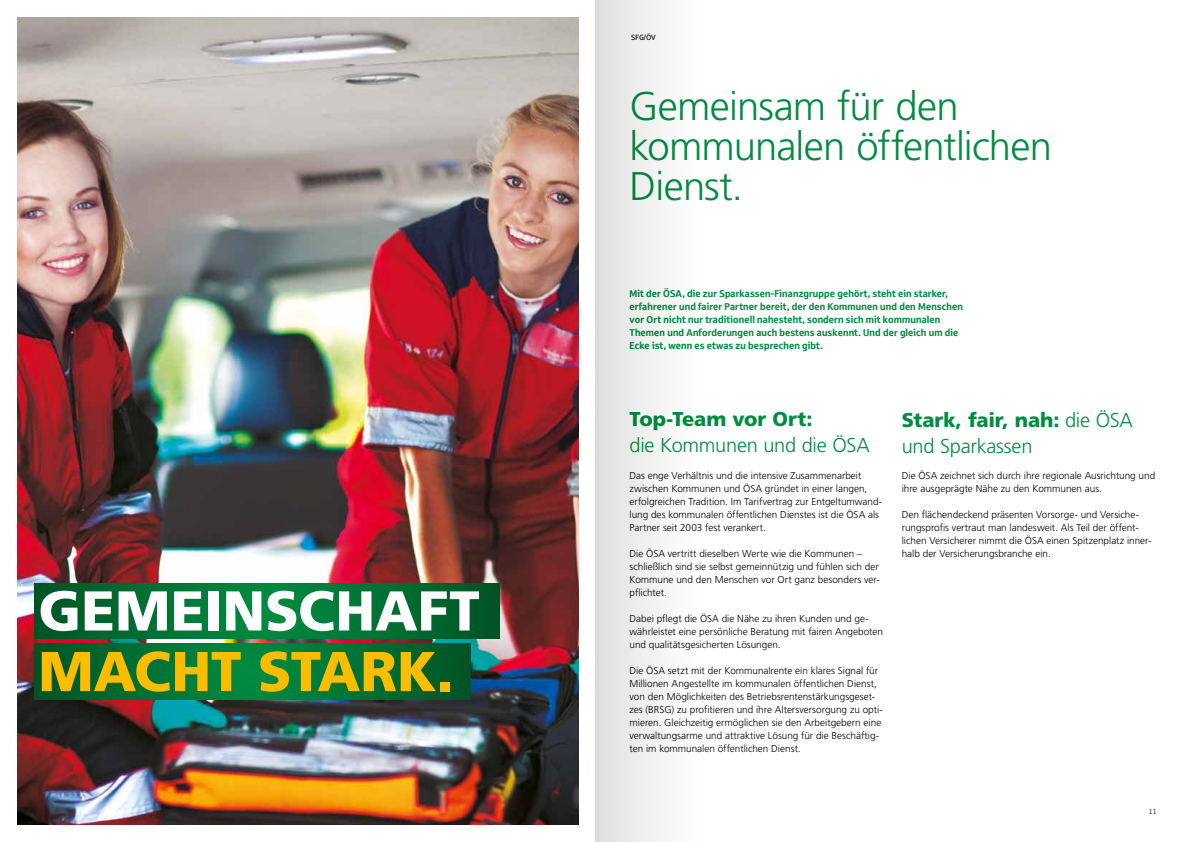
<style>
.page{position:relative;width:1191px;height:842px;background:#fff}
.page>*{position:absolute;margin:0;border:0;box-sizing:border-box;transform-origin:0 0}
.t1{font:900 56px "Frutiger";letter-spacing:.005em;color:#fff}
.t2{font:900 56px "Frutiger";color:#fcbd00}
.t3{font:300 40px/40px "Frutiger";letter-spacing:-.02em;color:#008c41}
.t4{font:300 20px/26px "Frutiger";letter-spacing:-.015em;color:#008c41}
.t5{font:900 20px "Frutiger";letter-spacing:-.005em;color:#008c41}
.t6{font:300 10px/13px "Frutiger";color:#000}
.t7{font:10px/13px "Sparkasse Head";letter-spacing:.015em;color:#008c41}
.t8{font:7.5px "Sparkasse Rg";color:#000}
.t9{font:7.5px "Sparkasse Lt";color:#000}
.s1{font-weight:900}
</style>
<div class="page">
<img style="left:17px;top:17px;width:561px;height:808px">
<svg style="left:34px;top:583px;width:465px;height:56px;background:#006f33"></svg>
<svg style="left:34px;top:644px;width:437px;height:55px;background:#006f33"></svg>
<div style="left:595px;top:0;width:104px;height:842px;background:linear-gradient(to right,#dfdfdf,#fff)"></div>
<h1 class="t1" style="left:38px;top:577px;width:443px">GEMEINSCHAFT</h1>
<h1 class="t2" style="left:38px;top:638px;width:417px">MACHT STARK.</h1>
<p class="t8" style="left:631px;top:33px;width:26px">SFG/ÖV</p>
<h2 class="t3" style="left:629px;top:86px;width:424px">Gemeinsam für den kommunalen öffentlichen<br>Dienst.</h2>
<p class="t7" style="left:629px;top:286px;width:335px">Mit der ÖSA, die zur Sparkassen-Finanzgruppe gehört, steht ein starker, erfahrener und fairer Partner bereit, der den Kommunen und den Menschen vor Ort nicht nur traditionell nahesteht, sondern sich mit kommunalen Themen und Anforderungen auch bestens auskennt. Und der gleich um die Ecke ist, wenn es etwas zu besprechen gibt.</p>
<h3 class="t5" style="left:629px;top:407px;width:184px">Top-Team vor Ort:</h3>
<h3 class="t4" style="left:629px;top:432px;width:242px">die Kommunen und die ÖSA</h3>
<p class="t6" style="left:629px;top:469px;width:254px">Das enge Verhältnis und die intensive Zusammenarbeit zwischen Kommunen und ÖSA gründet in einer langen, erfolgreichen Tradition. Im Tarifvertrag zur Entgeltumwand&shy;lung des kommunalen öffentlichen Dienstes ist die ÖSA als Partner seit 2003 fest verankert.</p>
<p class="t6" style="left:629px;top:547px;width:252px">Die ÖSA vertritt dieselben Werte wie die Kommunen – schließlich sind sie selbst gemeinnützig und fühlen sich der Kommune und den Menschen vor Ort ganz besonders ver&shy;pflichtet.</p>
<p class="t6" style="left:629px;top:612px;width:255px">Dabei pflegt die ÖSA die Nähe zu ihren Kunden und ge&shy;währleistet eine persönliche Beratung mit fairen Angeboten und qualitätsgesicherten Lösungen.</p>
<p class="t6" style="left:629px;top:664px;width:255px">Die ÖSA setzt mit der Kommunalrente ein klares Signal für Millionen Angestellte im kommunalen öffentlichen Dienst, von den Möglichkeiten des Betriebsrentenstärkungsgeset&shy;zes (BRSG) zu profitieren und ihre Altersversorgung zu opti&shy;mieren. Gleichzeitig ermöglichen sie den Arbeitgebern eine verwaltungsarme und attraktive Lösung für die Beschäftig&shy;ten im kommunalen öffentlichen Dienst.</p>
<h3 class="t4" style="left:901px;top:407px;width:233px"><span class="s1">Stark, fair, nah:</span> die ÖSA und Sparkassen</h3>
<p class="t6" style="left:901px;top:469px;width:255px">Die ÖSA zeichnet sich durch ihre regionale Ausrichtung und ihre ausgeprägte Nähe zu den Kommunen aus.</p>
<p class="t6" style="left:901px;top:508px;width:251px">Den flächendeckend präsenten Vorsorge- und Versiche&shy;rungsprofis vertraut man landesweit. Als Teil der öffent&shy;lichen Versicherer nimmt die ÖSA einen Spitzenplatz inner&shy;halb der Versicherungsbranche ein.</p>
<p class="t9" style="left:1148px;top:807px;width:10px">11</p>
</div>
